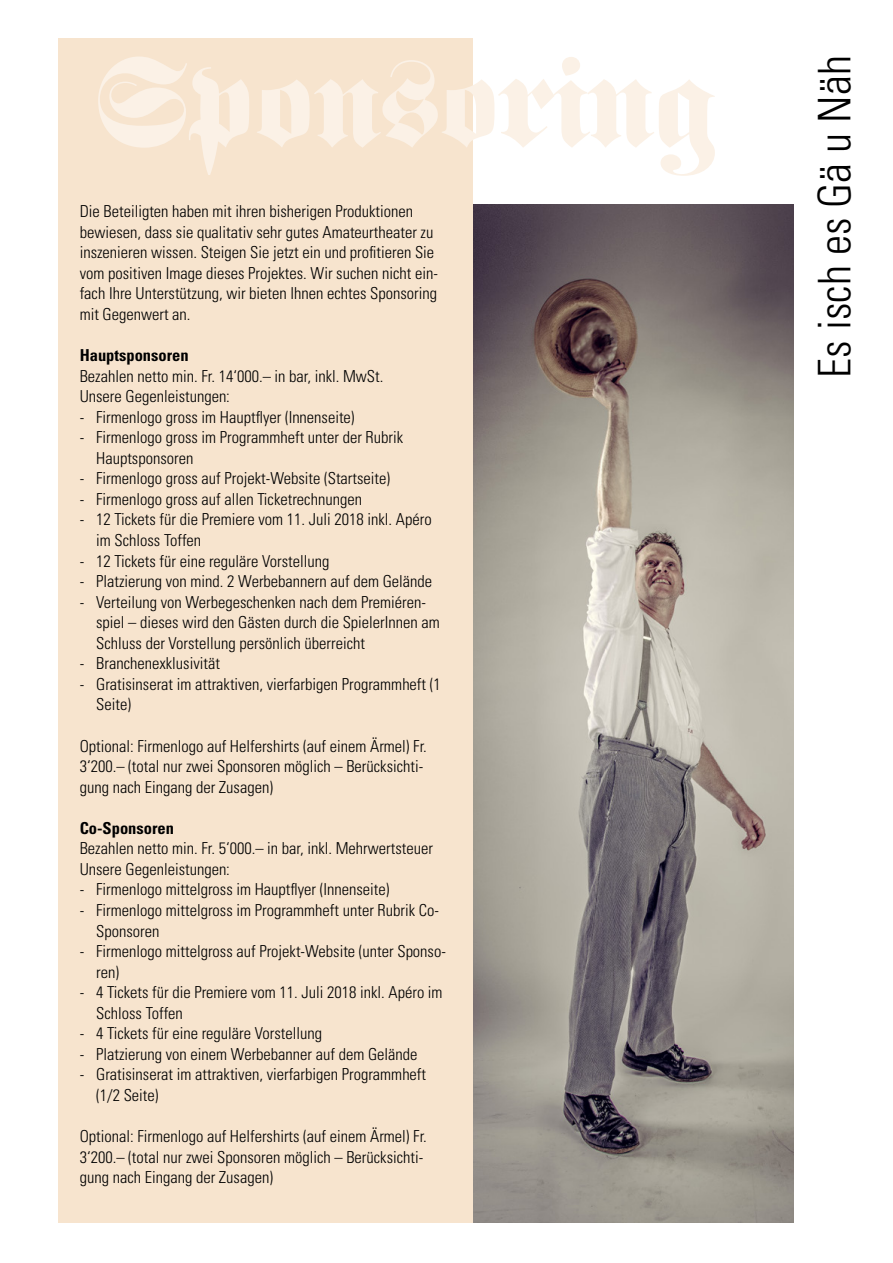
<style>
.page{position:relative;width:893px;height:1263px;background:#fff}
.page>*{position:absolute;margin:0;border:0;box-sizing:border-box;transform-origin:0 0}
.heading_1{font:131.4px "Fette Fraktur";color:#fbf1e6}
.heading_1-2{font:300 condensed 45px "Univers";color:#000}
.t1{font:300 condensed 16.5px/20.5px "Univers";color:#000}
.t2{font:700 condensed 16.5px "Univers";color:#000}
</style>
<div class="page">
<div style="left:58px;top:38px;width:415px;height:1184px;background:#f7e4ce"></div>
<img style="left:473px;top:204px;width:321px;height:1018px">
<p class="heading_1" style="left:94px;top:23px;width:624px">Sponsoring</p>
<p class="heading_1-2" style="left:808px;top:378px;width:324px;rotate:-90deg">Es isch es Gä u Näh</p>
<p class="t1" style="left:80px;top:201px;width:360px">Die Beteiligten haben mit ihren bisherigen Produktionen bewiesen, dass sie qualitativ sehr gutes Amateurtheater zu inszenieren wissen. Steigen Sie jetzt ein und profitieren Sie vom positiven Image dieses Projektes. Wir suchen nicht ein&shy;fach Ihre Unterstützung, wir bieten Ihnen echtes Sponsoring mit Gegenwert an.</p>
<p class="t2" style="left:80px;top:345px;width:111px">Hauptsponsoren</p>
<p class="t1" style="left:80px;top:365px;width:305px">Bezahlen netto min. Fr. 14‘000.– in bar, inkl. MwSt.</p>
<p class="t1" style="left:80px;top:386px;width:152px">Unsere Gegenleistungen:</p>
<p class="t1" style="left:80px;top:407px;width:276px">- Firmenlogo gross im Hauptflyer (Innenseite)</p>
<p class="t1" style="left:96px;top:427px;width:308px;text-indent:-16px">- Firmenlogo gross im Programmheft unter der Rubrik<br>Hauptsponsoren</p>
<p class="t1" style="left:80px;top:468px;width:312px">- Firmenlogo gross auf Projekt-Website (Startseite)</p>
<p class="t1" style="left:80px;top:489px;width:284px">- Firmenlogo gross auf allen Ticketrechnungen</p>
<p class="t1" style="left:96px;top:509px;width:337px;text-indent:-16px">- 12 Tickets für die Premiere vom 11. Juli 2018 inkl. Apéro im Schloss Toffen</p>
<p class="t1" style="left:80px;top:550px;width:251px">- 12 Tickets für eine reguläre Vorstellung</p>
<p class="t1" style="left:80px;top:571px;width:354px">- Platzierung von mind. 2 Werbebannern auf dem Gelände</p>
<p class="t1" style="left:96px;top:592px;width:345px;text-indent:-16px">- Verteilung von Werbegeschenken nach dem Premiéren&shy;spiel – dieses wird den Gästen durch die SpielerInnen am<br>Schluss der Vorstellung persönlich überreicht</p>
<p class="t1" style="left:80px;top:653px;width:142px">- Branchenexklusivität</p>
<p class="t1" style="left:96px;top:674px;width:346px;text-indent:-16px">- Gratisinserat im attraktiven, vierfarbigen Programmheft (1<br>Seite)</p>
<p class="t1" style="left:80px;top:735px;width:349px">Optional: Firmenlogo auf Helfershirts (auf einem Ärmel) Fr.<br>3‘200.– (total nur zwei Sponsoren möglich – Berücksichti&shy;gung nach Eingang der Zusagen)</p>
<p class="t2" style="left:80px;top:818px;width:96px">Co-Sponsoren</p>
<p class="t1" style="left:80px;top:838px;width:355px">Bezahlen netto min. Fr. 5‘000.– in bar, inkl. Mehrwertsteuer</p>
<p class="t1" style="left:80px;top:859px;width:152px">Unsere Gegenleistungen:</p>
<p class="t1" style="left:80px;top:879px;width:311px">- Firmenlogo mittelgross im Hauptflyer (Innenseite)</p>
<p class="t1" style="left:96px;top:900px;width:344px;text-indent:-16px">- Firmenlogo mittelgross im Programmheft unter Rubrik Co-<br>Sponsoren</p>
<p class="t1" style="left:96px;top:941px;width:351px;text-indent:-16px">- Firmenlogo mittelgross auf Projekt-Website (unter Sponso&shy;ren)</p>
<p class="t1" style="left:96px;top:982px;width:348px;text-indent:-16px">- 4 Tickets für die Premiere vom 11. Juli 2018 inkl. Apéro im<br>Schloss Toffen</p>
<p class="t1" style="left:80px;top:1023px;width:244px">- 4 Tickets für eine reguläre Vorstellung</p>
<p class="t1" style="left:80px;top:1044px;width:339px">- Platzierung von einem Werbebanner auf dem Gelände</p>
<p class="t1" style="left:96px;top:1064px;width:331px;text-indent:-16px">- Gratisinserat im attraktiven, vierfarbigen Programmheft (1/2 Seite)</p>
<p class="t1" style="left:80px;top:1126px;width:349px">Optional: Firmenlogo auf Helfershirts (auf einem Ärmel) Fr.<br>3‘200.– (total nur zwei Sponsoren möglich – Berücksichti&shy;gung nach Eingang der Zusagen)</p>
</div>
